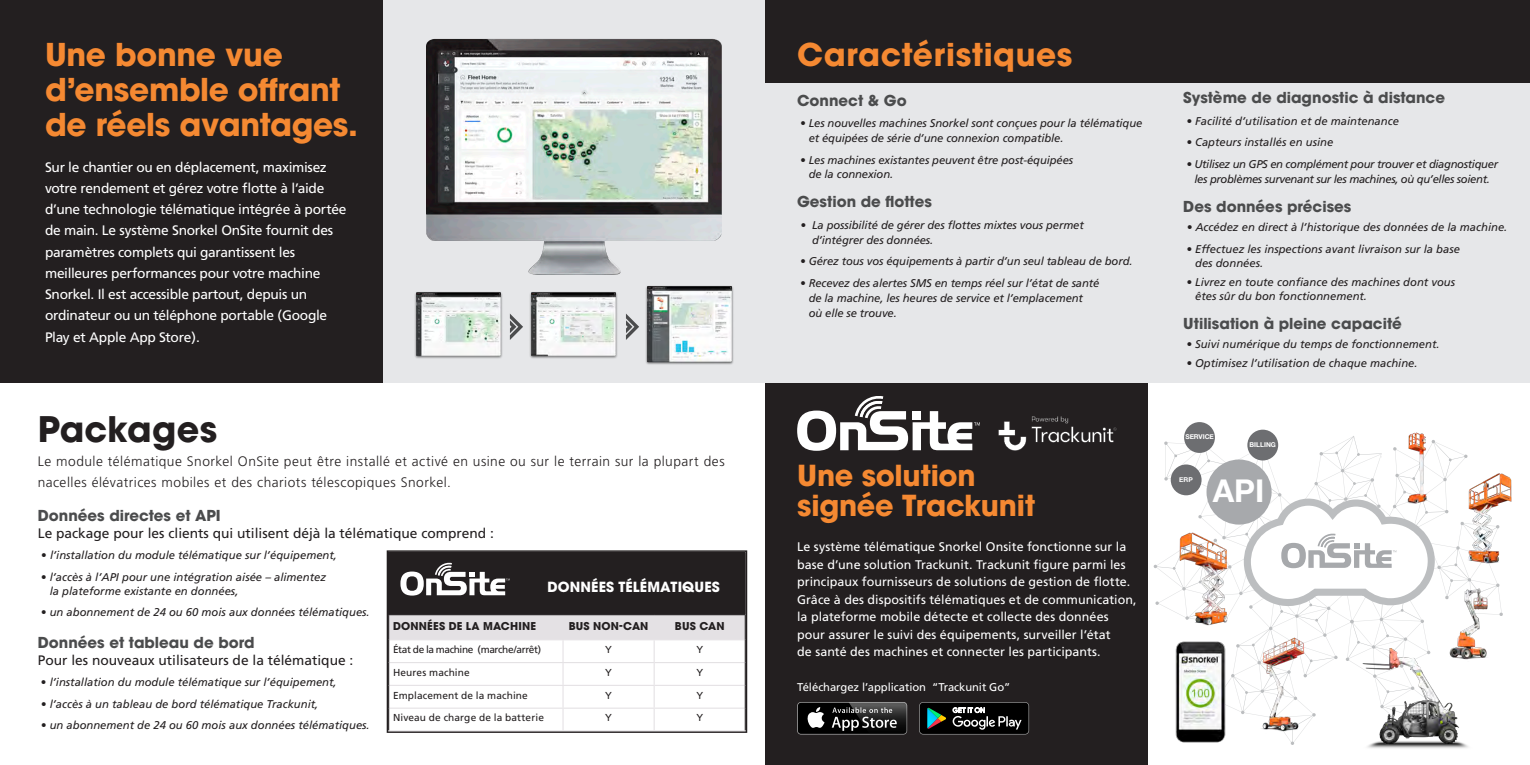
<style>
.page{position:relative;width:1530px;height:765px;background:#fff}
.page>*{position:absolute;margin:0;border:0;box-sizing:border-box;transform-origin:0 0}
.t1{font:700 35px "ITC Avant Garde Pro";letter-spacing:.01em;color:#231f20}
.t2{font:700 31.38px "Helvetica Neue";color:#fff}
.t3{font:700 31.25px/35px "ITC Avant Garde Pro";letter-spacing:-.01em;color:#f58932}
.t4{font:700 31.25px "ITC Avant Garde Pro";letter-spacing:.02em;color:#f58932}
.t5{font:700 28.75px/30px "ITC Avant Garde Pro";letter-spacing:-.01em;color:#f58932}
.t6{font:700 15px "ITC Avant Garde Pro";color:#4b4c4d}
.t7{font:700 13.88px "ITC Avant Garde Pro";letter-spacing:.01em;color:#fff}
.t8{font:13.75px/21.2px "Frutiger";letter-spacing:-.02em;color:#fff}
.t9{font:300 13.75px/21.2px "Frutiger";letter-spacing:.035em;color:#231f20}
.t10{font:13.75px "Frutiger";color:#231f20}
.t11{font:12.5px/17.5px "Frutiger";letter-spacing:.005em;color:#fff}
.t12{font:italic 11.25px/14px "Frutiger";color:#231f20}
.t13{font:italic 11.25px/15px "Frutiger";letter-spacing:-.03em;color:#231f20;text-align:center}
.t14{font:11.25px "Frutiger";letter-spacing:-.005em;color:#fff}
.t15{font:700 10.75px "ITC Avant Garde Pro";letter-spacing:.02em;color:#231f20}
.t16{font:10.12px "Frutiger";letter-spacing:.005em;color:#231f20}
.t17{font:10.12px "Frutiger";letter-spacing:-.04em;color:#231f20}
.t18{font:700 6.62px "Helvetica Neue";color:#fff}
.s1{font-style:normal}
</style>
<div class="page">
<div style="left:382px;top:0;width:383px;height:382px;background:#e6e7e9"></div>
<div style="left:0;top:0;width:382px;height:382px;background:#231f20"></div>
<div style="left:765px;top:382px;width:383px;height:383px;background:#231f20"></div>
<img style="left:998px;top:416px;width:119px;height:35px">
<div style="left:765px;top:0;width:765px;height:83px;background:#231f20"></div>
<img style="left:426px;top:38px;width:295px;height:237px">
<img style="left:414px;top:292px;width:89px;height:67px">
<img style="left:529px;top:292px;width:89px;height:67px">
<img style="left:645px;top:285px;width:89px;height:80px">
<div style="left:797px;top:702px;width:110px;height:33px;background:#7a7979;border-radius:4px"></div>
<div style="left:798px;top:703px;width:108px;height:31px;background:#000;border-radius:3px"></div>
<svg style="left:807px;top:707px;width:18px;height:21px"></svg>
<svg style="left:832px;top:702px;width:75px;height:33px"></svg>
<svg style="left:919px;top:702px;width:110px;height:33px;background:#2a302e"></svg>
<div style="left:765px;top:83px;width:765px;height:299px;background:#e6e7e9"></div>
<svg style="left:797px;top:396px;width:183px;height:55px"></svg>
<svg style="left:510px;top:314px;width:13px;height:26px"></svg>
<svg style="left:626px;top:314px;width:13px;height:26px"></svg>
<svg style="left:1154px;top:436px;width:349px;height:309px"></svg>
<div style="left:1184px;top:422px;width:31px;height:31px;background:#6d6e71;border-radius:50%"></div>
<div style="left:1171px;top:464px;width:31px;height:31px;background:#6d6e71;border-radius:50%"></div>
<div style="left:1247px;top:430px;width:31px;height:30px;background:#6d6e71;border-radius:50%"></div>
<img style="left:1154px;top:633px;width:106px;height:112px">
<img style="left:1351px;top:635px;width:124px;height:113px">
<img style="left:1438px;top:578px;width:60px;height:89px">
<img style="left:1444px;top:456px;width:68px;height:120px">
<img style="left:1159px;top:519px;width:90px;height:120px">
<img style="left:1248px;top:632px;width:70px;height:105px">
<img style="left:1384px;top:432px;width:68px;height:81px">
<div style="left:389px;top:552px;width:356px;height:63px;background:#231f20"></div>
<svg style="left:389px;top:615px;width:356px;height:116px"></svg>
<div style="left:387px;top:550px;width:360px;height:183px;border:1px solid #231f20"></div>
<svg style="left:400px;top:562px;width:110px;height:34px"></svg>
<h3 class="t3" style="left:45px;top:36px;width:315px">Une bonne vue d’ensemble offrant de réels avantages.</h3>
<p class="t8" style="left:45px;top:156px;width:303px">Sur le chantier ou en déplacement, maximisez votre rendement et gérez votre flotte à l’aide d’une technologie télématique intégrée à portée de main. Le système Snorkel OnSite fournit des paramètres complets qui garantissent les meilleures performances pour votre machine Snorkel. Il est accessible partout, depuis un ordinateur ou un téléphone portable (Google Play et Apple App Store).</p>
<h1 class="t1" style="left:38px;top:406px;width:181px">Packages</h1>
<p class="t9" style="left:38px;top:451px;width:688px">Le module télématique Snorkel OnSite peut être installé et activé en usine ou sur le terrain sur la plupart des nacelles élévatrices mobiles et des chariots télescopiques Snorkel.</p>
<h3 class="t6" style="left:38px;top:506px;width:185px">Données directes et API</h3>
<p class="t10" style="left:38px;top:525px;width:458px">Le package pour les clients qui utilisent déjà la télématique comprend :</p>
<p class="t12" style="left:41px;top:549px;width:297px"><span class="s1">•</span> l’installation du module télématique sur l’équipement,</p>
<p class="t12" style="left:50px;top:570px;width:278px;text-indent:-9px">• l’accès à l’API pour une intégration aisée – alimentez la plateforme existante en données,</p>
<p class="t12" style="left:41px;top:606px;width:330px">• un abonnement de 24 ou 60 mois aux données télématiques.</p>
<h3 class="t6" style="left:38px;top:633px;width:218px">Données et tableau de bord</h3>
<p class="t10" style="left:38px;top:652px;width:317px">Pour les nouveaux utilisateurs de la télématique :</p>
<p class="t12" style="left:38px;top:676px;width:300px"><span class="s1">●•</span> l’installation du module télématique sur l’équipement,</p>
<p class="t12" style="left:41px;top:697px;width:279px">• l’accès à un tableau de bord télématique Trackunit,</p>
<p class="t12" style="left:41px;top:719px;width:330px">• un abonnement de 24 ou 60 mois aux données télématiques.</p>
<p class="t7" style="left:547px;top:578px;width:174px">DONNÉES TÉLÉMATIQUES</p>
<p class="t15" style="left:393px;top:619px;width:145px">DONNÉES DE LA MACHINE</p>
<p class="t15" style="left:569px;top:619px;width:81px">BUS NON-CAN</p>
<p class="t15" style="left:675px;top:619px;width:51px">BUS CAN</p>
<p class="t17" style="left:393px;top:644px;width:150px">État de la machine (marche/arrêt)</p>
<p class="t16" style="left:605px;top:644px;width:8px">Y</p>
<p class="t16" style="left:696px;top:644px;width:8px">Y</p>
<p class="t16" style="left:393px;top:666px;width:78px">Heures machine</p>
<p class="t16" style="left:605px;top:666px;width:8px">Y</p>
<p class="t16" style="left:696px;top:666px;width:8px">Y</p>
<p class="t16" style="left:393px;top:689px;width:136px">Emplacement de la machine</p>
<p class="t16" style="left:605px;top:689px;width:8px">Y</p>
<p class="t16" style="left:696px;top:689px;width:8px">Y</p>
<p class="t16" style="left:393px;top:712px;width:152px">Niveau de charge de la batterie</p>
<p class="t16" style="left:605px;top:712px;width:8px">Y</p>
<p class="t16" style="left:696px;top:712px;width:8px">Y</p>
<h3 class="t4" style="left:797px;top:33px;width:277px">Caractéristiques</h3>
<h3 class="t6" style="left:797px;top:90px;width:111px">Connect &amp; Go</h3>
<p class="t12" style="left:809px;top:116px;width:335px;line-height:15px;text-indent:-12px">●• Les nouvelles machines Snorkel sont conçues pour la télématique et équipées de série d’une connexion compatible.</p>
<p class="t12" style="left:809px;top:153px;width:266px;text-indent:-9px">• Les machines existantes peuvent être post-équipées de la connexion.</p>
<h3 class="t6" style="left:797px;top:192px;width:136px">Gestion de flottes</h3>
<p class="t12" style="left:812px;top:217px;width:273px;line-height:15px;text-indent:-12px">• La possibilité de gérer des flottes mixtes vous permet d’intégrer des données.</p>
<p class="t12" style="left:800px;top:254px;width:334px">• Gérez tous vos équipements à partir d’un seul tableau de bord.</p>
<p class="t12" style="left:809px;top:275px;width:292px;line-height:15px;text-indent:-9px">• Recevez des alertes SMS en temps réel sur l’état de santé de la machine, les heures de service et l’emplacement où elle se trouve.</p>
<h3 class="t5" style="left:797px;top:460px;width:239px">Une solution signée Trackunit</h3>
<p class="t11" style="left:797px;top:538px;width:341px">Le système télématique Snorkel Onsite fonctionne sur la base d’une solution Trackunit. Trackunit figure parmi les principaux fournisseurs de solutions de gestion de flotte.<br>Grâce à des dispositifs télématiques et de communication, la plateforme mobile détecte et collecte des données pour assurer le suivi des équipements, surveiller l’état<br>de santé des machines et connecter les participants.</p>
<p class="t14" style="left:797px;top:680px;width:215px">Téléchargez l’application “Trackunit Go”</p>
<h3 class="t6" style="left:1183px;top:88px;width:263px">Système de diagnostic à distance</h3>
<p class="t12" style="left:1186px;top:114px;width:214px">• Facilité d’utilisation et de maintenance</p>
<p class="t12" style="left:1186px;top:135px;width:148px">• Capteurs installés en usine</p>
<p class="t13" style="left:1186px;top:156px;width:313px">• Utilisez un GPS en complément pour trouver et diagnostiquer les problèmes survenant sur les machines, où qu’elles soient.</p>
<h3 class="t6" style="left:1183px;top:197px;width:170px">Des données précises</h3>
<p class="t12" style="left:1187px;top:220px;width:322px">• Accédez en direct à l’historique des données de la machine.</p>
<p class="t12" style="left:1195px;top:242px;width:266px;text-indent:-9px">• Effectuez les inspections avant livraison sur la base des données.</p>
<p class="t12" style="left:1195px;top:275px;width:262px;text-indent:-9px">• Livrez en toute confiance des machines dont vous êtes sûr du bon fonctionnement.</p>
<h3 class="t6" style="left:1183px;top:314px;width:220px">Utilisation à pleine capacité</h3>
<p class="t12" style="left:1183px;top:337px;width:258px">●• Suivi numérique du temps de fonctionnement.</p>
<p class="t12" style="left:1186px;top:356px;width:233px">• Optimisez l’utilisation de chaque machine.</p>
<p class="t18" style="left:1185px;top:432px;width:30px">SERVICE</p>
<p class="t18" style="left:1179px;top:475px;width:15px">ERP</p>
<p class="t18" style="left:1250px;top:439px;width:28px">BILLING</p>
<h2 class="t2" style="left:1213px;top:466px;width:53px">API</h2>
</div>
